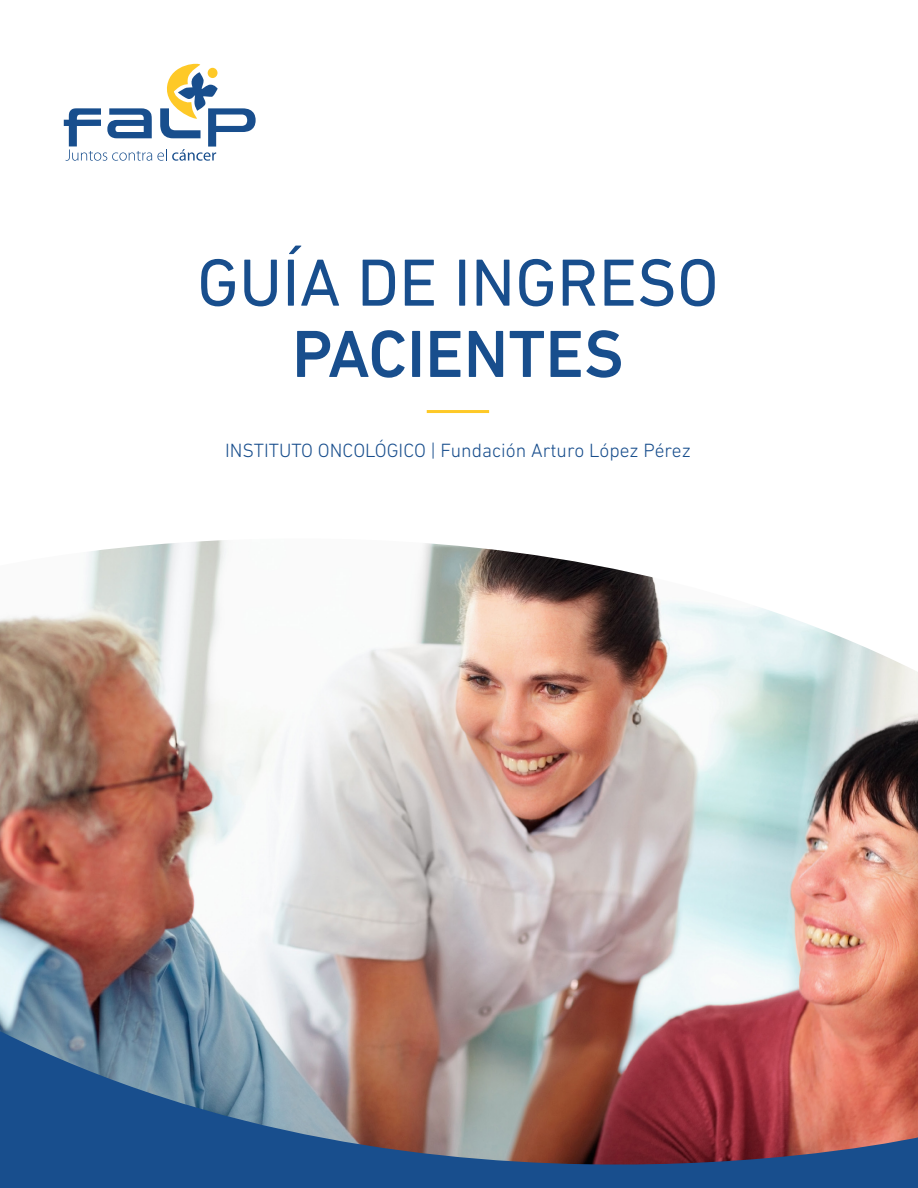
<style>
.page{position:relative;width:918px;height:1188px;background:#fff}
.page>*{position:absolute;margin:0;border:0;box-sizing:border-box;transform-origin:0 0}
.t1{font:67.65px "DIN Next LT Pro";color:#184e8d}
.t2{font:500 67.65px "DIN Next LT Pro";color:#184e8d}
.t3{font:300 19.5px "DIN Next LT Pro";color:#184e8d}
</style>
<div class="page">
<img style="left:0;top:797px;width:918px;height:109px">
<hr style="left:427px;top:410px;width:62px;height:3px;background:#fec927">
<img style="left:0;top:906px;width:918px;height:282px">
<img style="left:0;top:540px;width:918px;height:257px">
<svg style="left:64px;top:63px;width:192px;height:98px"></svg>
<h1 class="t1" style="left:197px;top:244px;width:523px">GUÍA DE INGRESO</h1>
<h1 class="t2" style="left:292px;top:315px;width:333px">PACIENTES</h1>
<p class="t3" style="left:225px;top:439px;width:467px">Instituto Oncológi co | Fundación Arturo López Pérez</p>
</div>
